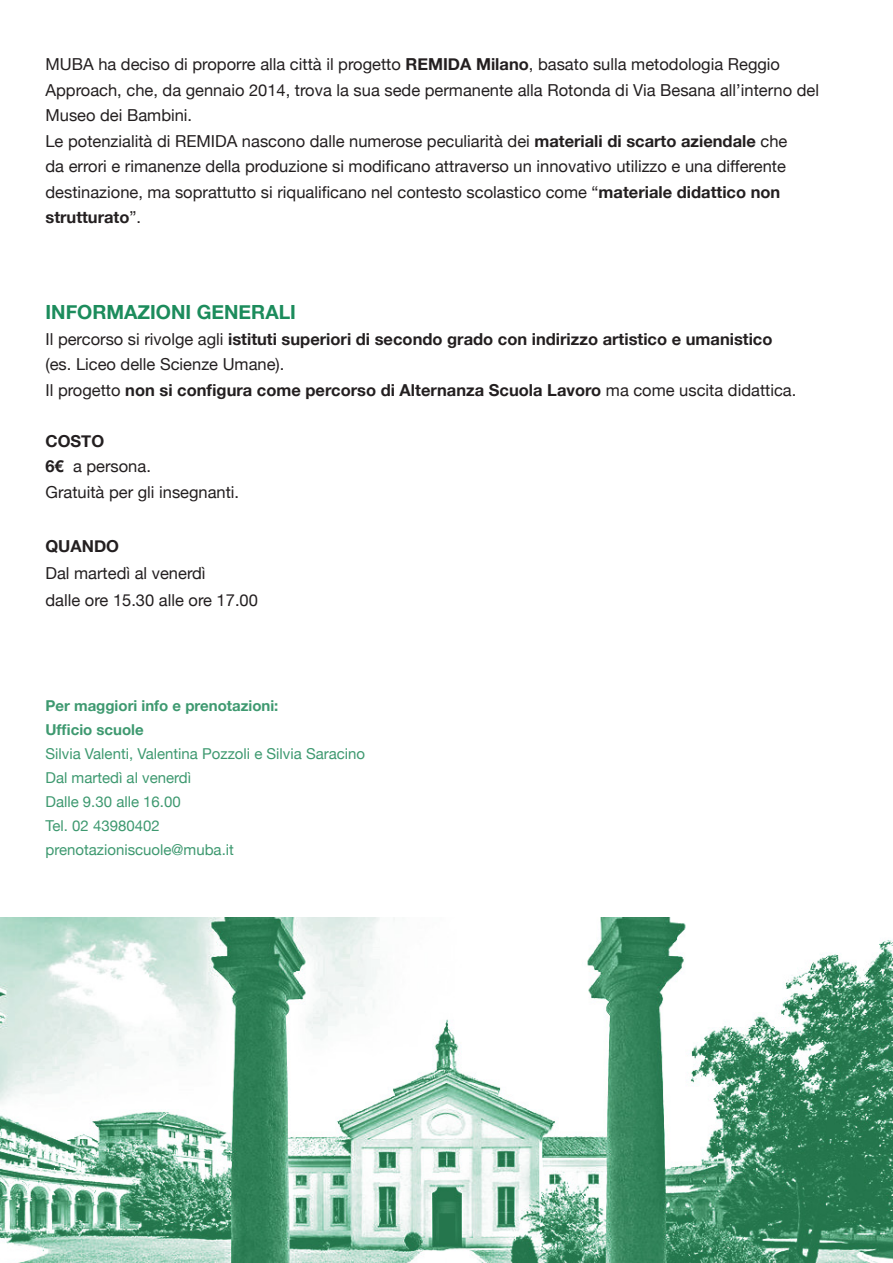
<style>
.page{position:relative;width:893px;height:1263px;background:#fff}
.page>*{position:absolute;margin:0;border:0;box-sizing:border-box;transform-origin:0 0}
.t1{font:700 19.5px "Helvetica Neue";color:#1c8c5c}
.t2{font:16.5px/25.5px "Helvetica Neue";color:#231f20}
.t3{font:700 16.5px "Helvetica Neue";color:#231f20}
.t4{font:15px "Helvetica Neue";color:#3e9970}
.t5{font:700 15px "Helvetica Neue";color:#3e9970}
.s1{font-weight:700}
.s2{font-weight:400}
</style>
<div class="page">
<img style="left:0;top:918px;width:893px;height:345px">
<p class="t2" style="left:45px;top:51px;width:775px">MUBA ha deciso di proporre alla città il progetto <span class="s1">REMIDA Milano</span>, basato sulla metodologia Reggio<br>Approach, che, da gennaio 2014, trova la sua sede permanente alla Rotonda di Via Besana all’interno del<br>Museo dei Bambini.</p>
<p class="t2" style="left:45px;top:128px;width:743px">Le potenzialità di REMIDA nascono dalle numerose peculiarità dei <span class="s1">materiali di scarto aziendale</span> che da errori e rimanenze della produzione si modificano attraverso un innovativo utilizzo e una differente destinazione, ma soprattutto si riqualificano nel contesto scolastico come “<span class="s1">materiale didattico non strutturato</span>”.</p>
<p class="t1" style="left:45px;top:300px;width:252px">INFORMAZIONI GENERALI</p>
<p class="t3" style="left:45px;top:329px;width:728px"><span class="s2">Il percorso si rivolge agli</span> istituti superiori di secondo grado con indirizzo artistico e umanistico</p>
<p class="t2" style="left:45px;top:351px;width:240px">(es. Liceo delle Scienze Umane).</p>
<p class="t3" style="left:45px;top:380px;width:752px"><span class="s2">Il progetto</span> non si configura come percorso di Alternanza Scuola Lavoro <span class="s2">ma come uscita didattica.</span></p>
<p class="t2" style="left:45px;top:428px;width:107px"><span class="s1">COSTO<br>6€</span> a persona.</p>
<p class="t2" style="left:45px;top:479px;width:195px">Gratuità per gli insegnanti.</p>
<p class="t3" style="left:45px;top:536px;width:75px">QUANDO</p>
<p class="t2" style="left:45px;top:559px;width:214px;line-height:27px">Dal martedì al venerdì<br>dalle ore 15.30 alle ore 17.00</p>
<p class="t5" style="left:45px;top:696px;width:234px">Per maggiori info e prenotazioni:</p>
<p class="t5" style="left:45px;top:720px;width:100px">Ufficio scuole</p>
<p class="t4" style="left:45px;top:744px;width:321px">Silvia Valenti, Valentina Pozzoli e Silvia Saracino</p>
<p class="t4" style="left:45px;top:768px;width:147px">Dal martedì al venerdì</p>
<p class="t4" style="left:45px;top:792px;width:137px">Dalle 9.30 alle 16.00</p>
<p class="t4" style="left:45px;top:816px;width:116px">Tel. 02 43980402</p>
<p class="t4" style="left:45px;top:840px;width:190px">prenotazioniscuole@muba.it</p>
</div>
